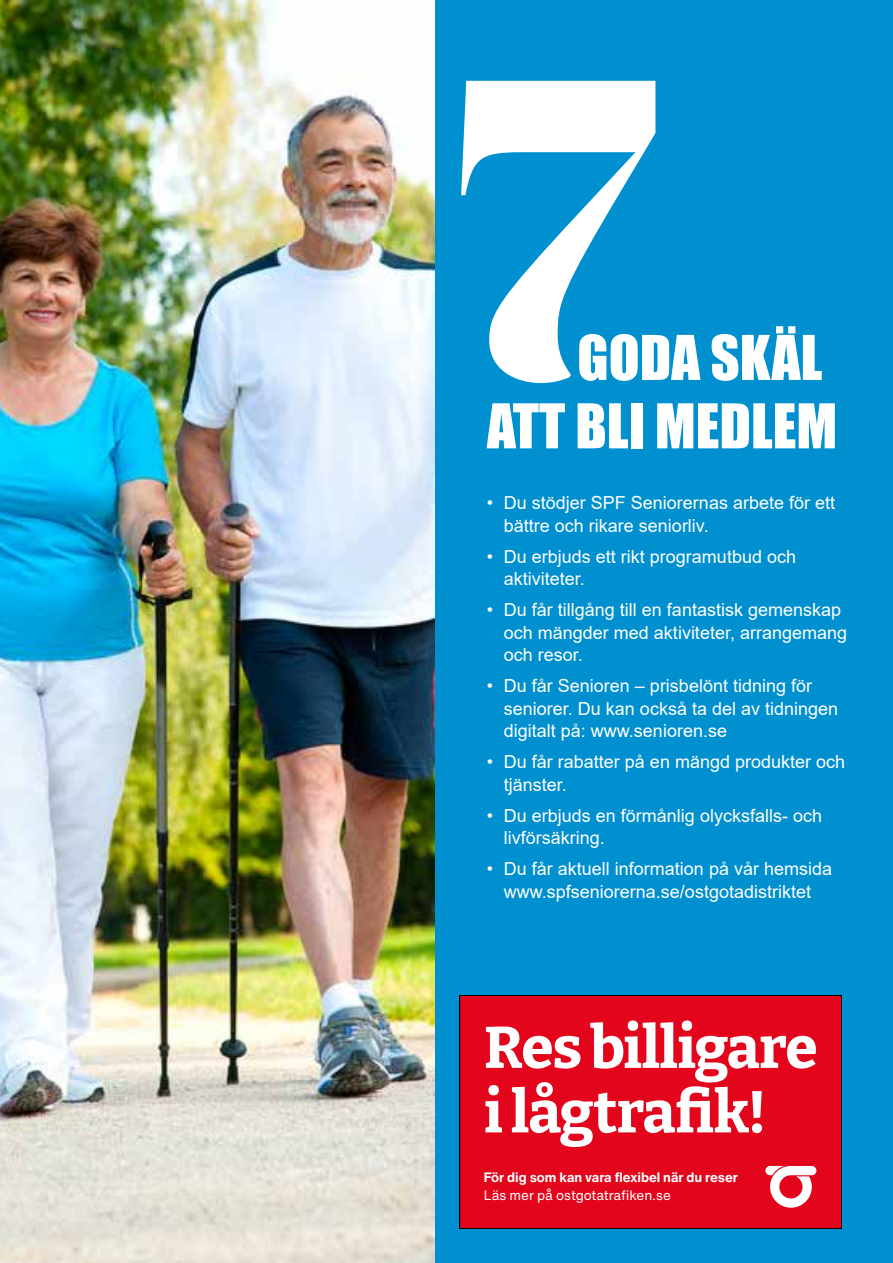
<style>
.page{position:relative;width:893px;height:1263px;background:#fff}
.page>*{position:absolute;margin:0;border:0;box-sizing:border-box;transform-origin:0 0}
.t1{font:700 58.5px/64.5px "Bitter Pro OGT";letter-spacing:-.02em;color:#fff}
.t2{font:57px/68.4px "Impact";color:#fff;text-align:right}
.t3{font:18px/22.5px "Arial";color:#fff}
.t4{font:700 13.5px "Helvetica Now Text";letter-spacing:-.005em;color:#fff}
.t5{font:13.5px "Helvetica Now Text";letter-spacing:-.005em;color:#fff}
</style>
<div class="page">
<img style="left:0;top:0;width:436px;height:1263px">
<div style="left:436px;top:0;width:457px;height:1263px;background:#008fcf"></div>
<svg style="left:461px;top:81px;width:194px;height:302px"></svg>
<div style="left:459px;top:995px;width:383px;height:234px;background:#e3051b"></div>
<svg style="left:765px;top:1166px;width:51px;height:42px"></svg>
<div style="left:459px;top:995px;width:383px;height:234px;border:1px solid #000"></div>
<h2 class="t2" style="left:487px;top:322px;width:352px">GODA SKÄL<br>ATT BLI MEDLEM</h2>
<p class="t3" style="left:504px;top:491px;width:333px;text-indent:-17px">• Du stödjer SPF Seniorernas arbete för ett bättre och rikare seniorliv.</p>
<p class="t3" style="left:504px;top:545px;width:294px;text-indent:-17px">• Du erbjuds ett rikt programutbud och aktiviteter.</p>
<p class="t3" style="left:504px;top:598px;width:345px;text-indent:-17px">• Du får tillgång till en fantastisk gemenskap och mängder med aktiviteter, arrangemang och resor.</p>
<p class="t3" style="left:504px;top:674px;width:336px;text-indent:-17px">• Du får Senioren – prisbelönt tidning för seniorer. Du kan också ta del av tidningen digitalt på: www.senioren.se</p>
<p class="t3" style="left:504px;top:750px;width:343px;text-indent:-17px">• Du får rabatter på en mängd produkter och tjänster.</p>
<p class="t3" style="left:504px;top:804px;width:320px;text-indent:-17px">• Du erbjuds en förmånlig olycksfalls- och livförsäkring.</p>
<p class="t3" style="left:487px;top:857px;width:347px;text-align:center">• Du får aktuell information på vår hemsida www.spfseniorerna.se/ostgotadistriktet</p>
<h1 class="t1" style="left:484px;top:1012px;width:336px">Res billigare i lågtrafik!</h1>
<p class="t4" style="left:484px;top:1168px;width:256px">För dig som kan vara flexibel när du reser</p>
<p class="t5" style="left:484px;top:1185px;width:189px">Läs mer på ostgotatrafiken.se</p>
</div>
